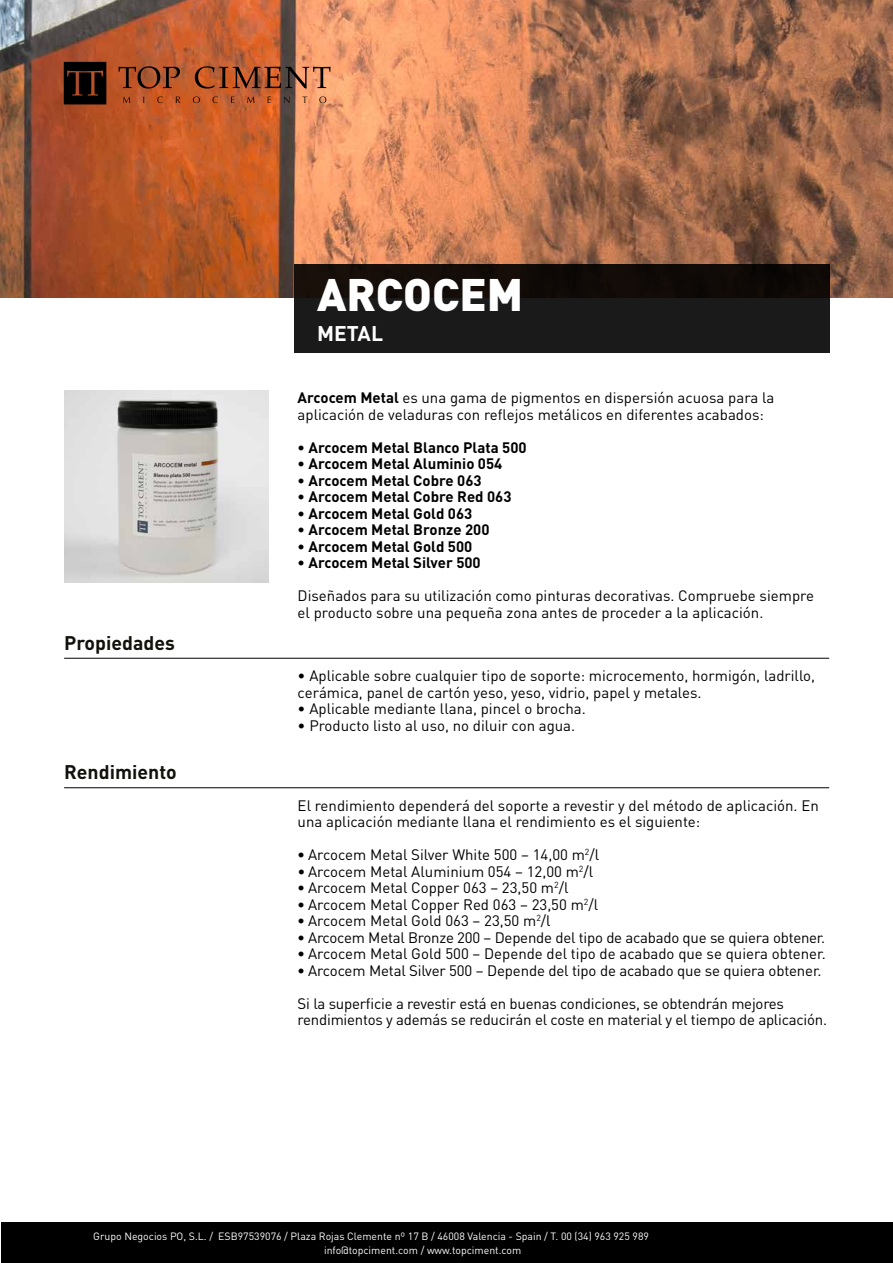
<style>
.page{position:relative;width:893px;height:1263px;background:#fff}
.page>*{position:absolute;margin:0;border:0;box-sizing:border-box;transform-origin:0 0}
.t1{font:900 45px "DIN";color:#fff}
.t2{font:700 21px "DIN";color:#fff}
.t3{font:700 19.5px "DIN";color:#12110c}
.t4{font:15px/16.5px "DIN";color:#000}
.t5{font:700 15px "DIN";color:#000}
.t6{font:10.5px/13.2px "DIN";color:#fff}
.s1{font-weight:700}
</style>
<div class="page">
<div style="left:1px;top:1222px;width:892px;height:41px;background:#000"></div>
<img style="left:64px;top:391px;width:205px;height:192px">
<img style="left:0;top:0;width:893px;height:298px">
<div style="left:294px;top:264px;width:535px;height:88px;background:linear-gradient(to right,#191614,#151312)"></div>
<svg style="left:118px;top:66px;width:62px;height:23px"></svg>
<svg style="left:195px;top:66px;width:136px;height:23px;background:#985433"></svg>
<svg style="left:123px;top:96px;width:7px;height:7px"></svg>
<svg style="left:157px;top:96px;width:6px;height:7px"></svg>
<svg style="left:176px;top:97px;width:4px;height:6px"></svg>
<svg style="left:193px;top:96px;width:7px;height:7px"></svg>
<svg style="left:212px;top:96px;width:6px;height:7px"></svg>
<svg style="left:231px;top:97px;width:3px;height:6px"></svg>
<svg style="left:247px;top:96px;width:7px;height:7px"></svg>
<svg style="left:268px;top:97px;width:3px;height:6px"></svg>
<svg style="left:284px;top:96px;width:6px;height:7px"></svg>
<svg style="left:302px;top:97px;width:5px;height:6px"></svg>
<svg style="left:319px;top:96px;width:7px;height:7px"></svg>
<svg style="left:64px;top:62px;width:42px;height:42px;background:#160a05"></svg>
<hr style="left:64px;top:658px;width:765px;height:1px;background:#000">
<hr style="left:64px;top:787px;width:765px;height:1px;background:#000">
<h1 class="t1" style="left:317px;top:265px;width:208px">ARCOCEM</h1>
<h2 class="t2" style="left:317px;top:319px;width:67px">METAL</h2>
<h3 class="t3" style="left:64px;top:630px;width:112px">Propiedades</h3>
<h3 class="t3" style="left:64px;top:759px;width:114px">Rendimiento</h3>
<p class="t4" style="left:298px;top:389px;width:478px"><span class="s1">Arcocem Metal</span> es una gama de pigmentos en dispersión acuosa para la aplicación de veladuras con reflejos metálicos en diferentes acabados:</p>
<p class="t5" style="left:298px;top:437px;width:230px">• Arcocem Metal Blanco Plata 500</p>
<p class="t5" style="left:298px;top:454px;width:206px">• Arcocem Metal Aluminio 054</p>
<p class="t5" style="left:298px;top:470px;width:185px">• Arcocem Metal Cobre 063</p>
<p class="t5" style="left:298px;top:487px;width:215px">• Arcocem Metal Cobre Red 063</p>
<p class="t5" style="left:298px;top:503px;width:176px">• Arcocem Metal Gold 063</p>
<p class="t5" style="left:298px;top:520px;width:193px">• Arcocem Metal Bronze 200</p>
<p class="t5" style="left:298px;top:536px;width:176px">• Arcocem Metal Gold 500</p>
<p class="t5" style="left:298px;top:553px;width:185px">• Arcocem Metal Silver 500</p>
<p class="t4" style="left:298px;top:587px;width:518px">Diseñados para su utilización como pinturas decorativas. Compruebe siempre el producto sobre una pequeña zona antes de proceder a la aplicación.</p>
<p class="t4" style="left:298px;top:667px;width:519px">• Aplicable sobre cualquier tipo de soporte: microcemento, hormigón, ladrillo, cerámica, panel de cartón yeso, yeso, vidrio, papel y metales.</p>
<p class="t4" style="left:298px;top:700px;width:290px">• Aplicable mediante llana, pincel o brocha.</p>
<p class="t4" style="left:298px;top:717px;width:279px">• Producto listo al uso, no diluir con agua.</p>
<p class="t4" style="left:298px;top:797px;width:523px">El rendimiento dependerá del soporte a revestir y del método de aplicación. En una aplicación mediante llana el rendimiento es el siguiente:</p>
<p class="t4" style="left:298px;top:846px;width:303px"><span class="s1">•</span> Arcocem Metal Silver White 500 – 14,00 m<sup>2</sup>/l</p>
<p class="t4" style="left:298px;top:863px;width:297px"><span class="s1">•</span> Arcocem Metal Aluminium 054 – 12,00 m<sup>2</sup>/l</p>
<p class="t4" style="left:298px;top:879px;width:272px"><span class="s1">•</span> Arcocem Metal Copper 063 – 23,50 m<sup>2</sup>/l</p>
<p class="t4" style="left:298px;top:896px;width:302px"><span class="s1">•</span> Arcocem Metal Copper Red 063 – 23,50 m<sup>2</sup>/l</p>
<p class="t4" style="left:298px;top:912px;width:255px"><span class="s1">•</span> Arcocem Metal Gold 063 – 23,50 m<sup>2</sup>/l</p>
<p class="t4" style="left:298px;top:929px;width:529px"><span class="s1">•</span> Arcocem Metal Bronze 200 – Depende del tipo de acabado que se quiera obtener.</p>
<p class="t4" style="left:298px;top:945px;width:530px"><span class="s1">•</span> Arcocem Metal Gold 500 – Depende del tipo de acabado que se quiera obtener.</p>
<p class="t4" style="left:298px;top:962px;width:525px"><span class="s1">•</span> Arcocem Metal Silver 500 – Depende del tipo de acabado que se quiera obtener.</p>
<p class="t4" style="left:298px;top:995px;width:531px">Si la superficie a revestir está en buenas condiciones, se obtendrán mejores rendimientos y además se reducirán el coste en material y el tiempo de aplicación.</p>
<p class="t6" style="left:324px;top:1230px;width:326px;text-indent:-231px">Grupo Negocios PO, S.L. / ESB97539076 / Plaza Rojas Clemente nº 17 B / 46008 Valencia - Spain / T. 00 (34) 963 925 989 info@topciment.com / www.topciment.com</p>
</div>
